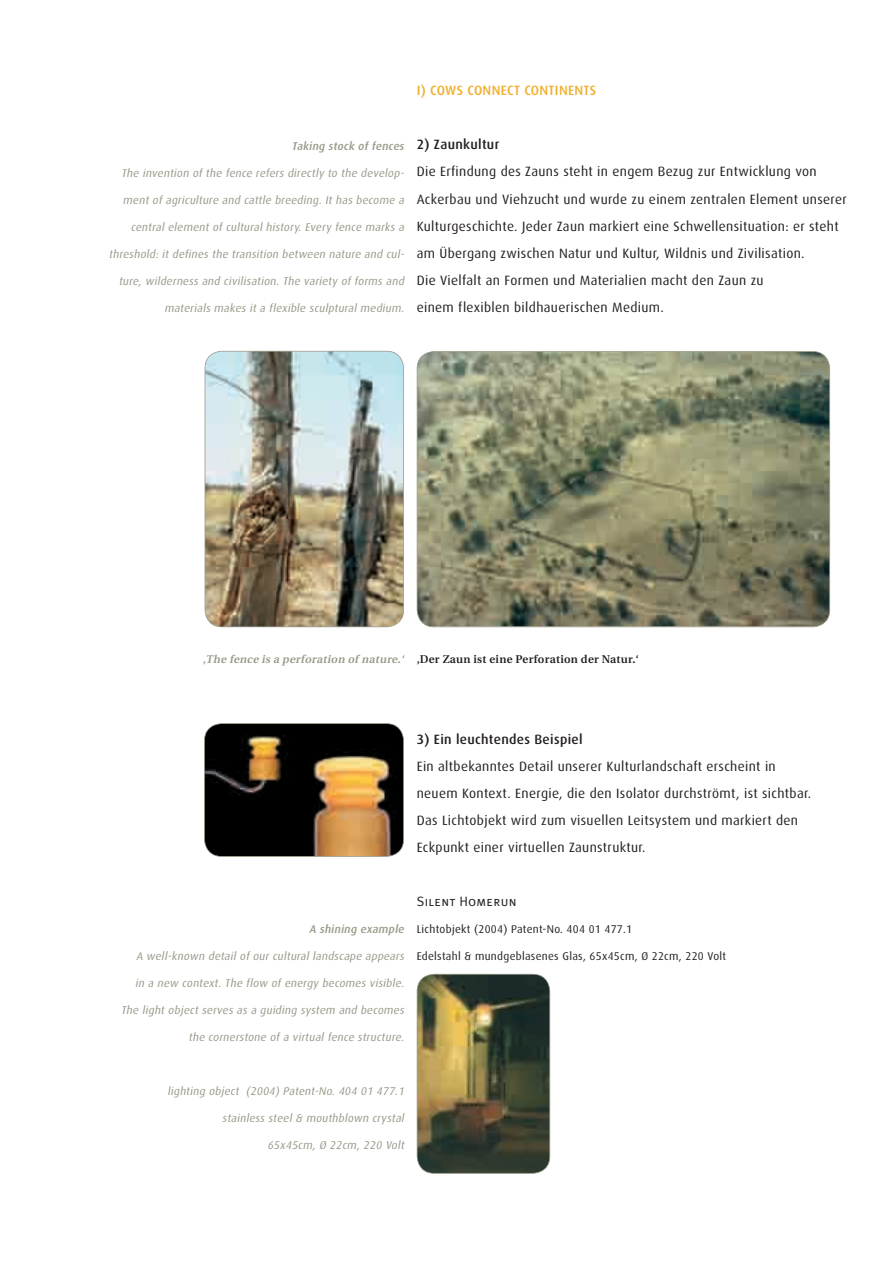
<style>
.page{position:relative;width:893px;height:1263px;background:#fff}
.page>*{position:absolute;margin:0;border:0;box-sizing:border-box;transform-origin:0 0}
.t1{font:13.5px/27px "Dax";letter-spacing:.025em;color:#231f20}
.t2{font:500 13.5px "Dax";letter-spacing:.025em;color:#231f20}
.t3{font:500 13.5px "Dax";letter-spacing:.025em;color:#f1b02f}
.t4{font:13.5px "Meta Plus Normal Caps";letter-spacing:.025em;color:#231f20}
.t5{font:italic 11.25px "Dax";color:#999888}
.t6{font:11.25px "Dax";letter-spacing:.025em;color:#231f20}
.t7{font:600 11.25px "Utopia";letter-spacing:.025em;color:#231f20}
.t8{font:italic 500 11.25px "Dax";color:#999888}
.t9{font:italic 600 11.25px "Utopia";color:#999888}
</style>
<div class="page">
<svg style="left:417px;top:351px;width:413px;height:276px"></svg>
<img style="left:204px;top:723px;width:200px;height:134px">
<img style="left:205px;top:351px;width:199px;height:276px">
<img style="left:417px;top:974px;width:133px;height:200px">
<p class="t3" style="left:417px;top:83px;width:181px">I) COWS CONNECT CONTINENTS</p>
<p class="t8" style="left:292px;top:139px;width:116px">Taking stock of fences</p>
<p class="t5" style="left:122px;top:166px;width:286px">The invention of the fence refers directly to the develop-</p>
<p class="t5" style="left:123px;top:193px;width:285px">ment of agriculture and cattle breeding. It has become a</p>
<p class="t5" style="left:131px;top:220px;width:277px">central element of cultural history. Every fence marks a</p>
<p class="t5" style="left:109px;top:247px;width:299px">threshold: it defines the transition between nature and cul-</p>
<p class="t5" style="left:119px;top:274px;width:289px">ture, wilderness and civilisation. The variety of forms and</p>
<p class="t5" style="left:164px;top:301px;width:243px">materials makes it a flexible sculptural medium.</p>
<p class="t2" style="left:417px;top:137px;width:84px">2) Zaunkultur</p>
<p class="t1" style="left:417px;top:158px;width:432px">Die Erfindung des Zauns steht in engem Bezug zur Entwicklung von Ackerbau und Viehzucht und wurde zu einem zentralen Element unserer Kulturgeschichte. Jeder Zaun markiert eine Schwellensituation: er steht am Übergang zwischen Natur und Kultur, Wildnis und Zivilisation.<br>Die Vielfalt an Formen und Materialien macht den Zaun zu<br>einem flexiblen bildhauerischen Medium.</p>
<p class="t9" style="left:203px;top:652px;width:205px">‚The fence is a perforation of nature.‘</p>
<p class="t7" style="left:417px;top:652px;width:224px">‚Der Zaun ist eine Perforation der Natur.‘</p>
<p class="t2" style="left:417px;top:731px;width:167px">3) Ein leuchtendes Beispiel</p>
<p class="t1" style="left:417px;top:752px;width:396px">Ein altbekanntes Detail unserer Kulturlandschaft erscheint in neuem Kontext. Energie, die den Isolator durchströmt, ist sichtbar.<br>Das Lichtobjekt wird zum visuellen Leitsystem und markiert den Eckpunkt einer virtuellen Zaunstruktur.</p>
<p class="t8" style="left:309px;top:922px;width:99px">A shining example</p>
<p class="t5" style="left:136px;top:949px;width:272px">A well-known detail of our cultural landscape appears</p>
<p class="t5" style="left:135px;top:976px;width:272px">in a new context. The flow of energy becomes visible.</p>
<p class="t5" style="left:121px;top:1003px;width:286px">The light object serves as a guiding system and becomes</p>
<p class="t5" style="left:189px;top:1030px;width:219px">the cornerstone of a virtual fence structure.</p>
<p class="t4" style="left:417px;top:893px;width:101px">Silent Homerun</p>
<p class="t6" style="left:417px;top:922px;width:217px">Lichtobjekt (2004) Patent-No. 404 01 477.1</p>
<p class="t6" style="left:417px;top:949px;width:311px">Edelstahl &amp; mundgeblasenes Glas, 65x45cm, Ø 22cm, 220 Volt</p>
<p class="t5" style="left:167px;top:1084px;width:240px">lighting object (2004) Patent-No. 404 01 477.1</p>
<p class="t5" style="left:222px;top:1111px;width:185px">stainless steel &amp; mouthblown crystal</p>
<p class="t5" style="left:267px;top:1138px;width:140px">65x45cm, Ø 22cm, 220 Volt</p>
</div>
